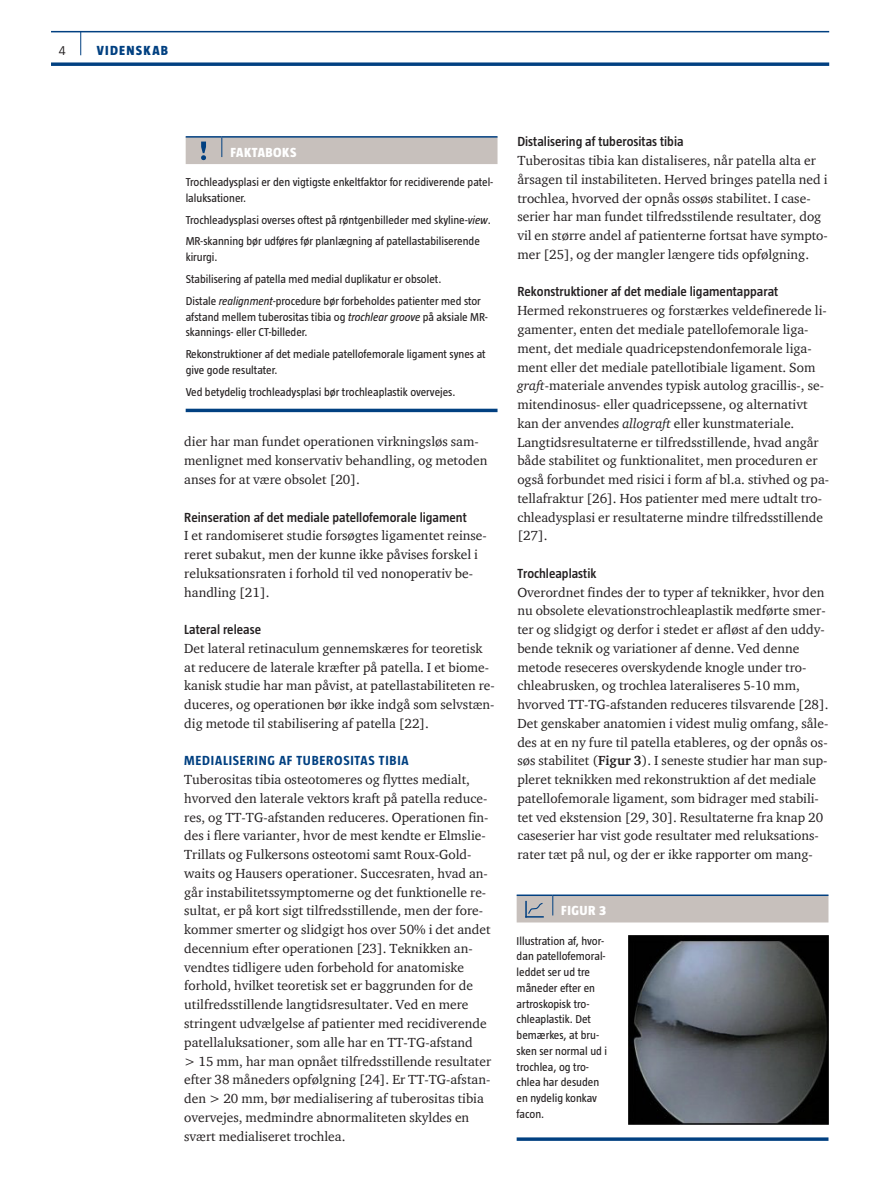
<style>
.page{position:relative;width:893px;height:1191px;background:#fff}
.page>*{position:absolute;margin:0;border:0;box-sizing:border-box;transform-origin:0 0}
.t1{font:13.5px/18.8px "ITC Charter Com";color:#231f20}
.t2{font:600 13.5px "Taz";color:#231f20}
.t3{font:700 13.5px "Taz";color:#014081}
.t4{font:800 13.5px "Taz";letter-spacing:.035em;color:#fff}
.t5{font:800 13.5px "Taz";letter-spacing:.095em;color:#014081}
.t6{font:300 13.5px "Taz";color:#231f20}
.t7{font:11.7px/15.8px "Taz";color:#231f20}
.s1{font-style:italic}
.s2{font-weight:700}
</style>
<div class="page">
<hr style="left:51px;top:31px;width:778px;height:1px;background:#014081">
<svg style="left:51px;top:62px;width:778px;height:4px;background:#235991"></svg>
<svg style="left:80px;top:32px;width:1px;height:23px"></svg>
<hr style="left:517px;top:894px;width:36px;height:2px;background:#014081">
<hr style="left:553px;top:894px;width:275px;height:2px;background:#014081">
<div style="left:517px;top:895px;width:311px;height:27px;background:#c7c0bc"></div>
<img style="left:629px;top:935px;width:199px;height:189px">
<hr style="left:517px;top:1137px;width:311px;height:3px;background:#014081">
<hr style="left:186px;top:136px;width:36px;height:2px;background:#014081">
<hr style="left:222px;top:136px;width:275px;height:2px;background:#014081">
<div style="left:186px;top:137px;width:311px;height:27px;background:#c7c0bc"></div>
<hr style="left:186px;top:409px;width:311px;height:3px;background:#014081">
<p class="t6" style="left:59px;top:43px;width:8px">4</p>
<p class="t5" style="left:97px;top:43px;width:73px">VIDENSKAB</p>
<p class="t4" style="left:230px;top:145px;width:60px">FAKTAB OKS</p>
<p class="t7" style="left:186px;top:174px;width:309px">Trochleadysplasi er den vigtigste enkeltfaktor for recidiverende patel&shy;laluksationer.</p>
<p class="t7" style="left:186px;top:209px;width:307px;line-height:21.8px">Trochleadysplasi overses oftest på røntgenbilleder med skyline-<span class="s1">view</span>.<br>MR-skanning bør udføres før planlægning af patellastabiliserende</p>
<p class="t7" style="left:186px;top:246px;width:297px;line-height:21.8px">kirurgi.<br>Stabilisering af patella med medial duplikatur er obsolet.<br>Distale <span class="s1">realignment-</span>procedure bør forbeholdes patienter med stor</p>
<p class="t7" style="left:186px;top:308px;width:304px">afstand mellem tuberositas tibia og <span class="s1">trochlear groove</span> på aksiale MR&shy;skannings- eller CT-billeder.</p>
<p class="t7" style="left:186px;top:346px;width:302px">Rekonstruktioner af det mediale patellofemorale ligament synes at give gode resultater.</p>
<p class="t7" style="left:186px;top:383px;width:271px">Ved betydelig trochleadysplasi bør trochleaplastik overvejes.</p>
<p class="t1" style="left:184px;top:432px;width:305px">dier har man fundet operationen virkningsløs sam&shy;menlignet med konservativ behandling, og metoden anses for at være obsolet [20].</p>
<p class="t2" style="left:184px;top:509px;width:284px">Reinseration af det mediale patellofemorale ligament</p>
<p class="t1" style="left:184px;top:526px;width:304px">I et randomiseret studie forsøgtes ligamentet reinse&shy;reret subakut, men der kunne ikke påvises forskel i reluksationsraten i forhold til ved nonoperativ be&shy;handling [21].</p>
<p class="t2" style="left:184px;top:622px;width:78px">Lateral release</p>
<p class="t1" style="left:184px;top:638px;width:312px">Det lateral retinaculum gennemskæres for teoretisk at reducere de laterale kræfter på patella. I et biome&shy;kanisk studie har man påvist, at patellastabiliteten re&shy;duceres, og operationen bør ikke indgå som selvstæn&shy;dig metode til stabilisering af patella [22].</p>
<p class="t3" style="left:184px;top:753px;width:19px">MEDIALISERING</p>
<p class="t3" style="left:279px;top:753px;width:26px">AF TUBEROSITAS</p>
<p class="t3" style="left:379px;top:753px;width:7px">TIBIA</p>
<p class="t1" style="left:184px;top:770px;width:308px">Tuberositas tibia osteotomeres og flyttes medialt, hvorved den laterale vektors kraft på patella reduce&shy;res, og TT-TG-afstanden reduceres. Operationen fin&shy;des i flere varianter, hvor de mest kendte er Elmslie-Trillats og Fulkersons osteotomi samt Roux-Gold&shy;waits og Hausers operationer. Succesraten, hvad an&shy;går instabilitetssymptomerne og det funktionelle re&shy;sultat, er på kort sigt tilfredsstillende, men der fore&shy;kommer smerter og slidgigt hos over 50% i det andet decennium efter operationen [23]. Teknikken an&shy;vendtes tidligere uden forbehold for anatomiske forhold, hvilket teoretisk set er baggrunden for de utilfredsstillende langtidsresultater. Ved en mere stringent udvælgelse af patienter med recidiverende patellaluksationer, som alle har en TT-TG-afstand<br>&gt; 15 mm, har man opnået tilfredsstillende resultater efter 38 måneders opfølgning [24]. Er TT-TG-afstan&shy;den &gt; 20 mm, bør medialisering af tuberositas tibia overvejes, medmindre abnormaliteten skyldes en svært medialiseret trochlea.</p>
<p class="t2" style="left:517px;top:134px;width:168px">Distalisering af tuberositas tibia</p>
<p class="t1" style="left:517px;top:151px;width:312px">Tuberositas tibia kan distaliseres, når patella alta er årsagen til instabiliteten. Herved bringes patella ned i trochlea, hvorved der opnås ossøs stabilitet. I case&shy;serier har man fundet tilfredsstilende resultater, dog vil en større andel af patienterne fortsat have sympto&shy;mer [25], og der mangler længere tids opfølgning.</p>
<p class="t2" style="left:517px;top:284px;width:262px">Rekonstruktioner af det mediale ligamentapparat</p>
<p class="t1" style="left:517px;top:301px;width:313px">Hermed rekonstrueres og forstærkes veldefinerede li&shy;gamenter, enten det mediale patellofemorale liga&shy;ment, det mediale quadricepstendonfemorale liga&shy;ment eller det mediale patellotibiale ligament. Som <span class="s1">graft</span>-materiale anvendes typisk autolog gracillis-, se&shy;mitendinosus- eller quadricepssene, og alternativt kan der anvendes <span class="s1">allograft</span> eller kunstmateriale.<br>Langtidsresultaterne er tilfredsstillende, hvad angår både stabilitet og funktionalitet, men proceduren er også forbundet med risici i form af bl.a. stivhed og pa&shy;tellafraktur [26]. Hos patienter med mere udtalt tro&shy;chleadysplasi er resultaterne mindre tilfredsstillende [27].</p>
<p class="t2" style="left:517px;top:566px;width:81px">Trochleaplastik</p>
<p class="t1" style="left:517px;top:582px;width:313px">Overordnet findes der to typer af teknikker, hvor den nu obsolete elevationstrochleaplastik medførte smer&shy;ter og slidgigt og derfor i stedet er afløst af den uddy&shy;bende teknik og variationer af denne. Ved denne metode reseceres overskydende knogle under tro&shy;chleabrusken, og trochlea lateraliseres 5-10 mm, hvorved TT-TG-afstanden reduceres tilsvarende [28].<br>Det genskaber anatomien i videst mulig omfang, såle&shy;des at en ny fure til patella etableres, og der opnås os&shy;søs stabilitet (<span class="s2">Figur 3</span>). I seneste studier har man sup&shy;pleret teknikken med rekonstruktion af det mediale patellofemorale ligament, som bidrager med stabili&shy;tet ved ekstension [29, 30]. Resultaterne fra knap 20 caseserier har vist gode resultater med reluksations&shy;rater tæt på nul, og der er ikke rapporter om mang-</p>
<p class="t4" style="left:561px;top:903px;width:46px">FIGUR 3</p>
<p class="t7" style="left:517px;top:932px;width:92px">Illustration af, hvor&shy;dan patellofemoral&shy;leddet ser ud tre måneder efter en artroskopisk tro&shy;chleaplastik. Det bemærkes, at bru&shy;sken ser normal ud i trochlea, og tro&shy;chlea har desuden en nydelig konkav facon.</p>
</div>
